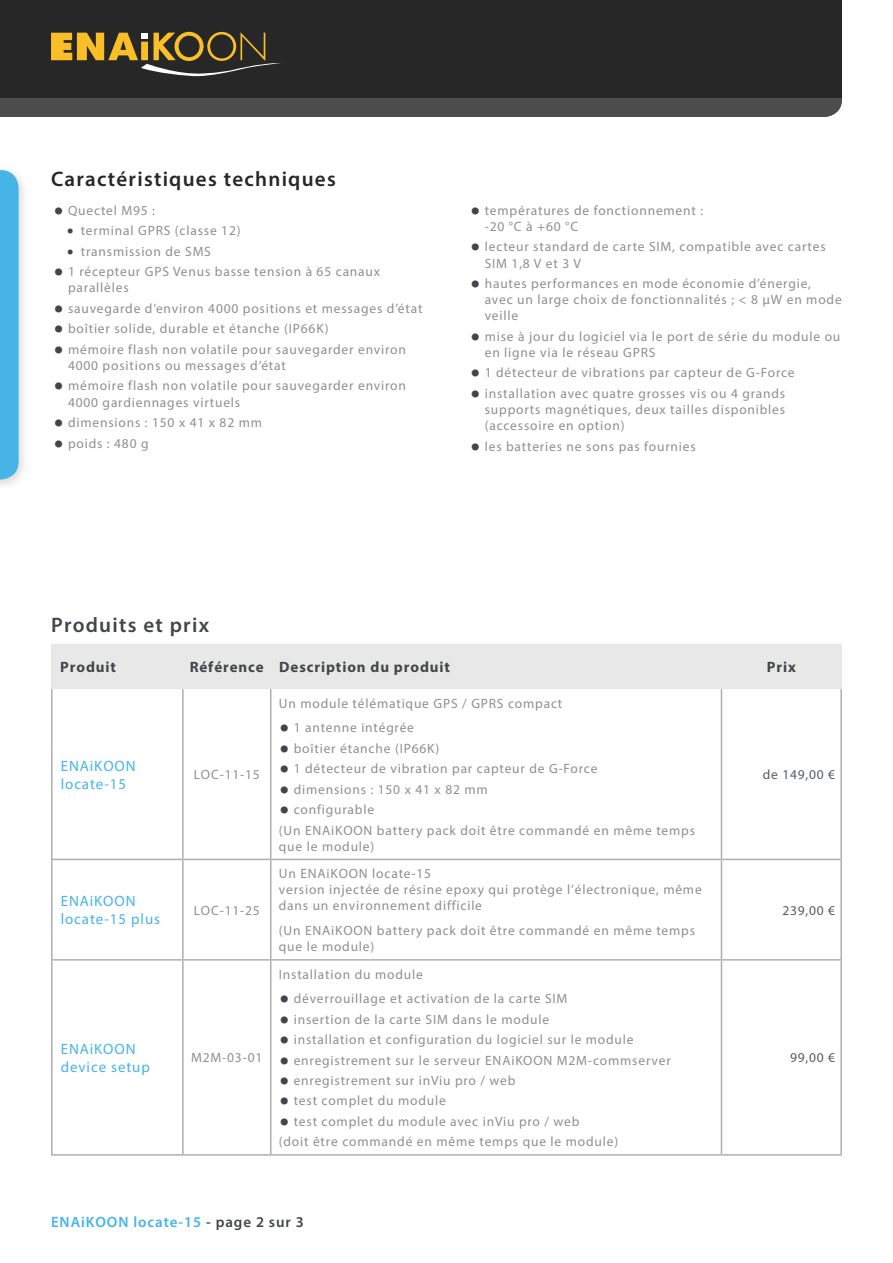
<style>
.page{position:relative;width:893px;height:1263px;background:#fff}
.page>*{position:absolute;margin:0;border:0;box-sizing:border-box;transform-origin:0 0}
.t1{font:600 21px "Myriad Pro";letter-spacing:.06em;color:#282727}
.t2{font:600 21px "Myriad Pro";letter-spacing:.06em;color:#43454c}
.t3{font:15px/18px "Myriad Pro";letter-spacing:.06em;color:#46b4e7}
.t4{font:700 15px "Myriad Pro";letter-spacing:.06em;color:#43454c}
.t5{font:600 15px "Myriad Pro";letter-spacing:.06em;color:#46b4e7}
.t6{font:13.5px/16.2px "Myriad Pro";letter-spacing:.06em;color:#908f8e}
.t7{font:13.5px "Myriad Pro";letter-spacing:.06em;color:#575b63}
.s1{font-weight:700;font-size:27px;color:#43454c}
.s2{color:#43454c}
</style>
<div class="page">
<div style="left:0;top:0;width:842px;height:98px;background:#282727"></div>
<div style="left:0;top:164px;width:30px;height:327px;background:#000;opacity:.15"></div>
<svg style="left:0;top:170px;width:19px;height:309px;background:#4cb6e7"></svg>
<svg style="left:0;top:32px;width:842px;height:85px"></svg>
<div style="left:53px;top:644px;width:787px;height:45px;background:#e8e8e8"></div>
<hr style="left:51px;top:859px;width:132px;height:1px;background:#afaead">
<hr style="left:183px;top:859px;width:88px;height:1px;background:#afaead">
<hr style="left:271px;top:859px;width:450px;height:1px;background:#afaead">
<hr style="left:721px;top:859px;width:121px;height:1px;background:#afaead">
<hr style="left:51px;top:959px;width:132px;height:1px;background:#afaead">
<hr style="left:183px;top:959px;width:88px;height:1px;background:#afaead">
<hr style="left:271px;top:959px;width:450px;height:1px;background:#afaead">
<hr style="left:721px;top:959px;width:121px;height:1px;background:#afaead">
<hr style="left:51px;top:1154px;width:132px;height:1px;background:#afaead">
<hr style="left:183px;top:1154px;width:88px;height:1px;background:#afaead">
<hr style="left:271px;top:1154px;width:450px;height:1px;background:#afaead">
<hr style="left:721px;top:1154px;width:121px;height:1px;background:#afaead">
<hr style="left:51px;top:689px;width:2px;height:170px;background:#afaead">
<hr style="left:51px;top:860px;width:2px;height:99px;background:#afaead">
<hr style="left:51px;top:960px;width:2px;height:194px;background:#afaead">
<hr style="left:182px;top:689px;width:2px;height:170px;background:#afaead">
<hr style="left:182px;top:860px;width:2px;height:99px;background:#afaead">
<hr style="left:182px;top:960px;width:2px;height:194px;background:#afaead">
<hr style="left:270px;top:689px;width:1px;height:170px;background:#afaead">
<hr style="left:270px;top:860px;width:1px;height:99px;background:#afaead">
<hr style="left:270px;top:960px;width:1px;height:194px;background:#afaead">
<hr style="left:721px;top:689px;width:1px;height:170px;background:#afaead">
<hr style="left:840px;top:689px;width:2px;height:170px;background:#afaead">
<hr style="left:721px;top:860px;width:1px;height:99px;background:#afaead">
<hr style="left:840px;top:860px;width:2px;height:99px;background:#afaead">
<hr style="left:721px;top:960px;width:1px;height:194px;background:#afaead">
<hr style="left:840px;top:960px;width:2px;height:194px;background:#afaead">
<hr style="left:51px;top:644px;width:2px;height:45px;background:#e8e8e8">
<hr style="left:840px;top:644px;width:2px;height:45px;background:#e8e8e8">
<h1 class="t1" style="left:51px;top:165px;width:286px">Caractéristiques techniques</h1>
<p class="t6" style="left:67px;top:200px;width:175px;line-height:20.4px;text-indent:-13px"><span class="s1">•</span> Quectel M95 :<br><span class="s1">·</span> terminal GPRS (classe 12) <span class="s1">·</span> transmission de SMS</p>
<p class="t6" style="left:68px;top:263px;width:314px;text-indent:-14px"><span class="s1">•</span> 1 récepteur GPS Venus basse tension à 65 canaux parallèles</p>
<p class="t6" style="left:54px;top:300px;width:370px"><span class="s1">•</span> sauvegarde d’environ 4000 positions et messages d’état</p>
<p class="t6" style="left:54px;top:320px;width:276px"><span class="s1">•</span> boîtier solide, durable et étanche (IP66K)</p>
<p class="t6" style="left:68px;top:341px;width:339px;text-indent:-14px"><span class="s1">•</span> mémoire flash non volatile pour sauvegarder environ<br>4000 positions ou messages d’état</p>
<p class="t6" style="left:68px;top:378px;width:339px;text-indent:-14px"><span class="s1">•</span> mémoire flash non volatile pour sauvegarder environ<br>4000 gardiennages virtuels</p>
<p class="t6" style="left:54px;top:414px;width:210px"><span class="s1">•</span> dimensions : 150 x 41 x 82 mm</p>
<p class="t6" style="left:54px;top:435px;width:96px"><span class="s1">•</span> poids : 480 g</p>
<p class="t6" style="left:485px;top:202px;width:220px;text-indent:-14px"><span class="s1">•</span> températures de fonctionnement : -20 °C à +60 °C</p>
<p class="t6" style="left:485px;top:238px;width:342px;text-indent:-14px"><span class="s1">•</span> lecteur standard de carte SIM, compatible avec cartes<br>SIM 1,8 V et 3 V</p>
<p class="t6" style="left:485px;top:275px;width:358px;text-indent:-14px"><span class="s1">•</span> hautes performances en mode économie d’énergie, avec un large choix de fonctionnalités ; &lt; 8 μW en mode veille</p>
<p class="t6" style="left:485px;top:328px;width:357px;text-indent:-14px"><span class="s1">•</span> mise à jour du logiciel via le port de série du module ou en ligne via le réseau GPRS</p>
<p class="t6" style="left:471px;top:365px;width:325px"><span class="s1">•</span> 1 détecteur de vibrations par capteur de G-Force</p>
<p class="t6" style="left:485px;top:385px;width:302px;text-align:justify;text-indent:-14px"><span class="s1">•</span> installation avec quatre grosses vis ou 4 grands supports magnétiques, deux tailles disponibles (accessoire en option)</p>
<p class="t6" style="left:471px;top:438px;width:227px"><span class="s1">•</span> les batteries ne sons pas fournies</p>
<h1 class="t2" style="left:51px;top:612px;width:160px">Produits et prix</h1>
<p class="t4" style="left:60px;top:657px;width:57px">Produit</p>
<p class="t4" style="left:190px;top:657px;width:262px">Référence Description du produit</p>
<p class="t4" style="left:767px;top:657px;width:31px">Prix</p>
<p class="t3" style="left:61px;top:757px;width:76px">ENAiKOON locate-15</p>
<p class="t6" style="left:194px;top:766px;width:67px">LOC-11-15</p>
<p class="t3" style="left:61px;top:892px;width:101px">ENAiKOON locate-15 plus</p>
<p class="t6" style="left:194px;top:902px;width:67px">LOC-11-25</p>
<p class="t3" style="left:61px;top:1040px;width:91px">ENAiKOON device setup</p>
<p class="t6" style="left:191px;top:1049px;width:73px">M2M-03-01</p>
<p class="t6" style="left:279px;top:695px;width:285px">Un module télématique GPS / GPRS compact</p>
<p class="t6" style="left:280px;top:720px;width:136px"><span class="s1">•</span> 1 antenne intégrée</p>
<p class="t6" style="left:280px;top:740px;width:161px"><span class="s1">•</span> boîtier étanche (IP66K)</p>
<p class="t6" style="left:280px;top:760px;width:319px"><span class="s1">•</span> 1 détecteur de vibration par capteur de G-Force</p>
<p class="t6" style="left:280px;top:781px;width:210px"><span class="s1">•</span> dimensions : 150 x 41 x 82 mm</p>
<p class="t6" style="left:279px;top:799px;width:418px;line-height:20.4px"><span class="s1">•</span> configurable<br>(Un ENAiKOON battery pack doit être commandé en même temps</p>
<p class="t6" style="left:279px;top:838px;width:97px">que le module)</p>
<p class="t6" style="left:279px;top:865px;width:424px">Un ENAiKOON locate-15<br>version injectée de résine epoxy qui protège l’électronique, même dans un environnement difficile</p>
<p class="t6" style="left:279px;top:922px;width:418px">(Un ENAiKOON battery pack doit être commandé en même temps que le module)</p>
<p class="t6" style="left:279px;top:966px;width:145px">Installation du module</p>
<p class="t6" style="left:280px;top:990px;width:289px"><span class="s1">•</span> déverrouillage et activation de la carte SIM</p>
<p class="t6" style="left:280px;top:1011px;width:271px"><span class="s1">•</span> insertion de la carte SIM dans le module</p>
<p class="t6" style="left:280px;top:1031px;width:355px"><span class="s1">•</span> installation et configuration du logiciel sur le module</p>
<p class="t6" style="left:280px;top:1052px;width:393px"><span class="s1">•</span> enregistrement sur le serveur ENAiKOON M2M-commserver</p>
<p class="t6" style="left:280px;top:1072px;width:237px"><span class="s1">•</span> enregistrement sur inViu pro / web</p>
<p class="t6" style="left:280px;top:1093px;width:168px"><span class="s1">•</span> test complet du module</p>
<p class="t6" style="left:279px;top:1111px;width:341px;line-height:20.4px"><span class="s1">•</span> test complet du module avec inViu pro / web<br>(doit être commandé en même temps que le module)</p>
<p class="t5" style="left:51px;top:1213px;width:254px">ENAiKOON locate-15 <span class="s2">- page 2 sur 3</span></p>
<p class="t7" style="left:763px;top:766px;width:74px">de 149,00 €</p>
<p class="t7" style="left:782px;top:902px;width:54px">239,00 €</p>
<p class="t7" style="left:790px;top:1049px;width:47px">99,00 €</p>
</div>
